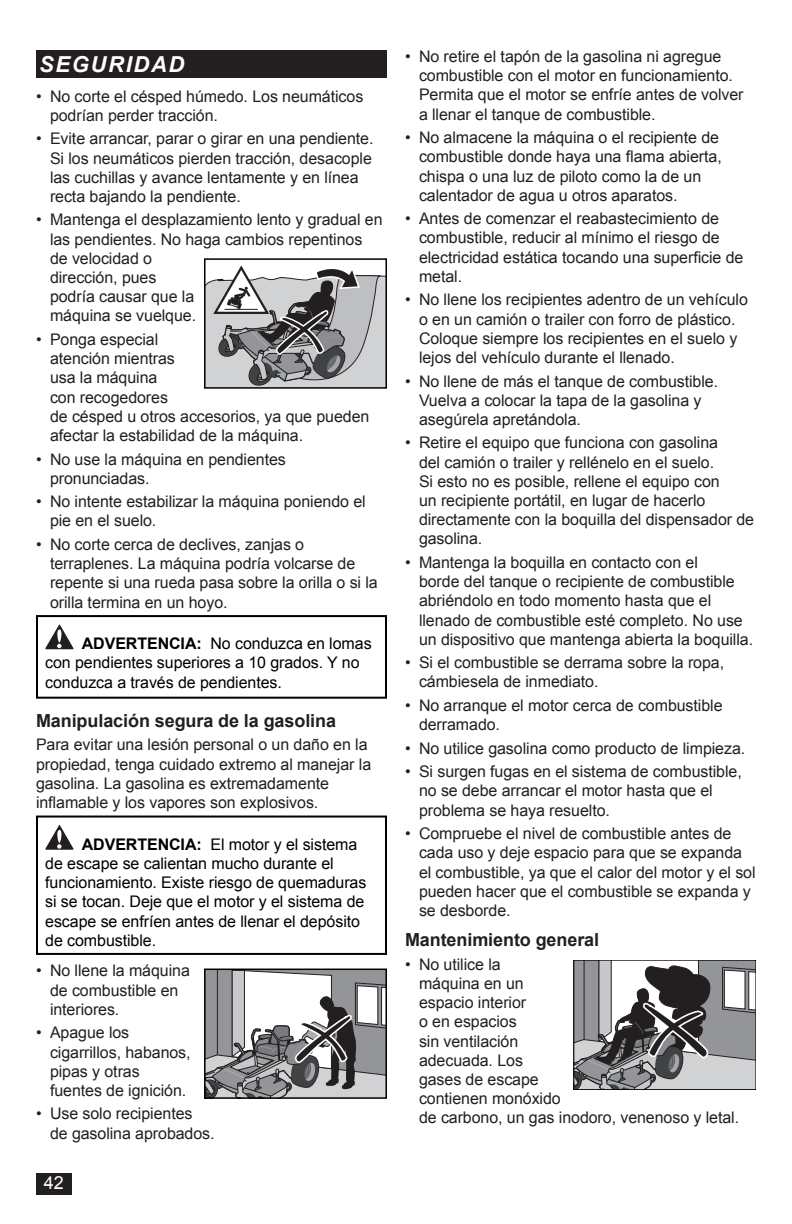
<style>
.page{position:relative;width:792px;height:1224px;background:#fff}
.page>*{position:absolute;margin:0;border:0;box-sizing:border-box;transform-origin:0 0}
.t1{font:italic 700 22px "Arial";letter-spacing:.075em;color:#fff}
.Head_9_SP{font:700 18px "Arial";letter-spacing:-.005em;color:#231f20}
.Head_9A_SP{font:700 18px "Arial";letter-spacing:-.005em;color:#231f20}
.t2{font:18px "Arial";color:#fff}
.Body_Text_SP{font:16px/19.2px "Arial";letter-spacing:-.005em;color:#231f20}
.t3{font:16px/19.2px "Arial";letter-spacing:-.005em;color:#000}
.s1{font-weight:700}
</style>
<div class="page">
<svg style="left:45px;top:624px;width:29px;height:25px"></svg>
<div style="left:36px;top:615px;width:351px;height:84px;border:2px solid #000"></div>
<svg style="left:45px;top:825px;width:29px;height:25px"></svg>
<div style="left:36px;top:816px;width:351px;height:139px;border:2px solid #000"></div>
<svg style="left:207px;top:265px;width:177px;height:121px;background:#a6a6a8"></svg>
<hr style="left:225px;top:309px;width:33px;height:1px;background:#231f20">
<div style="left:204px;top:258px;width:183px;height:131px;border:2px solid #000"></div>
<svg style="left:207px;top:972px;width:177px;height:124px"></svg>
<div style="left:204px;top:969px;width:183px;height:130px;border:2px solid #000"></div>
<svg style="left:576px;top:962px;width:178px;height:126px"></svg>
<div style="left:574px;top:960px;width:182px;height:130px;border:1px solid #000"></div>
<div style="left:36px;top:1174px;width:35px;height:21px;background:#231f20"></div>
<div style="left:36px;top:50px;width:351px;height:28px;background:#231f20"></div>
<h1 class="t1" style="left:39px;top:50px;width:147px">SEGURIDAD</h1>
<p class="Body_Text_SP" style="left:50px;top:87px;width:315px;text-indent:-14px">• No corte el césped húmedo. Los neumáticos podrían perder tracción.</p>
<p class="Body_Text_SP" style="left:50px;top:129px;width:325px;text-indent:-14px">• Evite arrancar, parar o girar en una pendiente.<br>Si los neumáticos pierden tracción, desacople las cuchillas y avance lentamente y en línea recta bajando la pendiente.</p>
<p class="Body_Text_SP" style="left:50px;top:210px;width:334px;text-indent:-14px">• Mantenga el desplazamiento lento y gradual en las pendientes. No haga cambios repentinos de velocidad o<br>dirección, pues<br>podría causar que la<br>máquina se vuelque.</p>
<p class="Body_Text_SP" style="left:50px;top:330px;width:321px;text-indent:-14px">• Ponga especial<br>atención mientras<br>usa la máquina<br>con recogedores<br>de césped u otros accesorios, ya que pueden afectar la estabilidad de la máquina.</p>
<p class="Body_Text_SP" style="left:50px;top:449px;width:237px;text-indent:-14px">• No use la máquina en pendientes pronunciadas.</p>
<p class="Body_Text_SP" style="left:50px;top:492px;width:317px;text-indent:-14px">• No intente estabilizar la máquina poniendo el pie en el suelo.</p>
<p class="Body_Text_SP" style="left:50px;top:535px;width:329px;text-indent:-14px">• No corte cerca de declives, zanjas o terraplenes. La máquina podría volcarse de repente si una rueda pasa sobre la orilla o si la orilla termina en un hoyo.</p>
<p class="t3" style="left:45px;top:634px;width:328px;text-indent:37px"><span class="s1">ADVERTENCIA:</span> No conduzca en lomas con pendientes superiores a 10 grados. Y no conduzca a través de pendientes.</p>
<p class="Head_9_SP" style="left:36px;top:709px;width:302px">Manipulación segura de la gasolina</p>
<p class="Body_Text_SP" style="left:36px;top:735px;width:337px">Para evitar una lesión personal o un daño en la propiedad, tenga cuidado extremo al manejar la gasolina. La gasolina es extremadamente inflamable y los vapores son explosivos.</p>
<p class="t3" style="left:45px;top:835px;width:323px;text-indent:37px"><span class="s1">ADVERTENCIA:</span> El motor y el sistema de escape se calientan mucho durante el funcionamiento. Existe riesgo de quemaduras si se tocan. Deje que el motor y el sistema de escape se enfríen antes de llenar el depósito de combustible.</p>
<p class="Body_Text_SP" style="left:50px;top:961px;width:141px;text-indent:-14px">• No llene la máquina de combustible en interiores.</p>
<p class="Body_Text_SP" style="left:50px;top:1023px;width:142px;text-indent:-14px">• Apague los cigarrillos, habanos, pipas y otras fuentes de ignición.</p>
<p class="Body_Text_SP" style="left:50px;top:1104px;width:166px;text-indent:-14px">• Use solo recipientes<br>de gasolina aprobados.</p>
<p class="t2" style="left:44px;top:1171px;width:22px">42</p>
<p class="Body_Text_SP" style="left:419px;top:47px;width:326px;text-indent:-14px">• No retire el tapón de la gasolina ni agregue combustible con el motor en funcionamiento.<br>Permita que el motor se enfríe antes de volver a llenar el tanque de combustible.</p>
<p class="Body_Text_SP" style="left:419px;top:128px;width:304px;text-indent:-14px">• No almacene la máquina o el recipiente de combustible donde haya una flama abierta, chispa o una luz de piloto como la de un calentador de agua u otros aparatos.</p>
<p class="Body_Text_SP" style="left:419px;top:209px;width:326px;text-indent:-14px">• Antes de comenzar el reabastecimiento de combustible, reducir al mínimo el riesgo de electricidad estática tocando una superficie de metal.</p>
<p class="Body_Text_SP" style="left:419px;top:290px;width:330px;text-indent:-14px">• No llene los recipientes adentro de un vehículo o en un camión o trailer con forro de plástico.<br>Coloque siempre los recipientes en el suelo y lejos del vehículo durante el llenado.</p>
<p class="Body_Text_SP" style="left:419px;top:371px;width:301px;text-indent:-14px">• No llene de más el tanque de combustible.<br>Vuelva a colocar la tapa de la gasolina y asegúrela apretándola.</p>
<p class="Body_Text_SP" style="left:419px;top:433px;width:337px;text-indent:-14px">• Retire el equipo que funciona con gasolina<br>del camión o trailer y rellénelo en el suelo.<br>Si esto no es posible, rellene el equipo con<br>un recipiente portátil, en lugar de hacerlo directamente con la boquilla del dispensador de gasolina.</p>
<p class="Body_Text_SP" style="left:419px;top:553px;width:336px;text-indent:-14px">• Mantenga la boquilla en contacto con el<br>borde del tanque o recipiente de combustible abriéndolo en todo momento hasta que el llenado de combustible esté completo. No use un dispositivo que mantenga abierta la boquilla.</p>
<p class="Body_Text_SP" style="left:419px;top:653px;width:307px;text-indent:-14px">• Si el combustible se derrama sobre la ropa, cámbiesela de inmediato.</p>
<p class="Body_Text_SP" style="left:419px;top:696px;width:305px;text-indent:-14px">• No arranque el motor cerca de combustible derramado.</p>
<p class="Body_Text_SP" style="left:405px;top:739px;width:342px">• No utilice gasolina como producto de limpieza.</p>
<p class="Body_Text_SP" style="left:419px;top:762px;width:324px;text-indent:-14px">• Si surgen fugas en el sistema de combustible, no se debe arrancar el motor hasta que el problema se haya resuelto.</p>
<p class="Body_Text_SP" style="left:419px;top:824px;width:338px;text-indent:-14px">• Compruebe el nivel de combustible antes de cada uso y deje espacio para que se expanda el combustible, ya que el calor del motor y el sol pueden hacer que el combustible se expanda y se desborde.</p>
<p class="Head_9A_SP" style="left:405px;top:928px;width:196px">Mantenimiento general</p>
<p class="Body_Text_SP" style="left:419px;top:955px;width:322px;text-indent:-14px">• No utilice la<br>máquina en un<br>espacio interior<br>o en espacios<br>sin ventilación<br>adecuada. Los<br>gases de escape<br>contienen monóxido<br>de carbono, un gas inodoro, venenoso y letal.</p>
</div>
